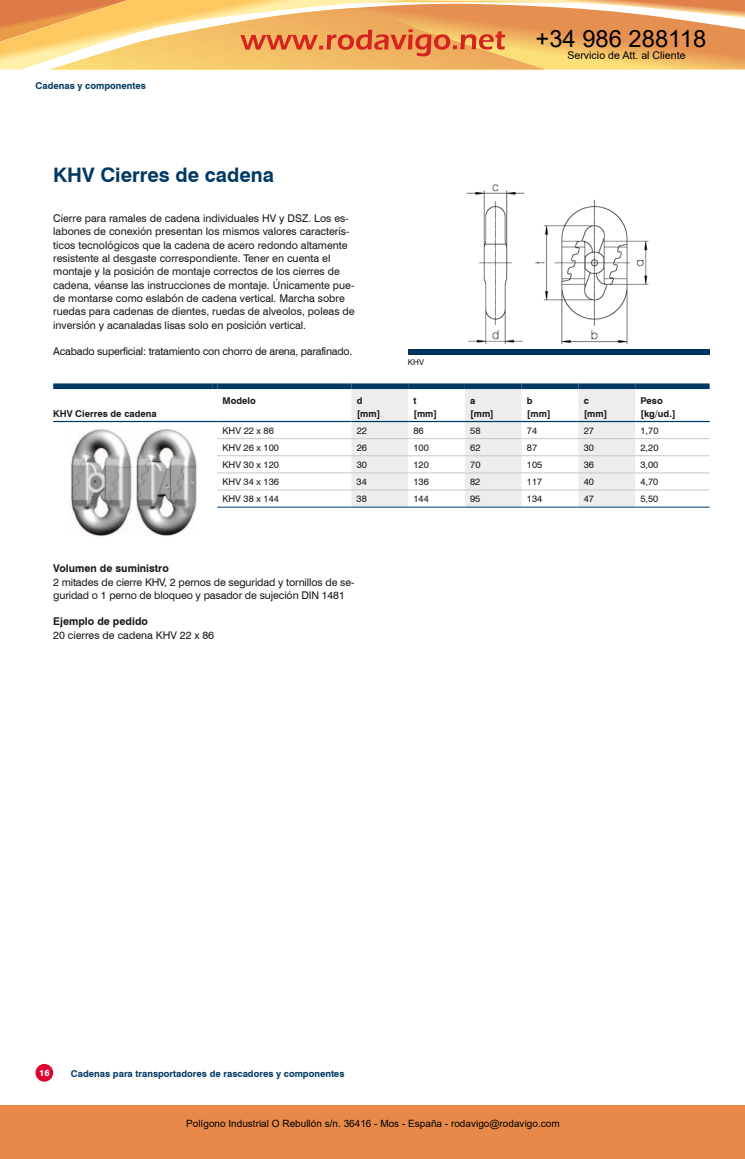
<style>
.page{position:relative;width:745px;height:1159px;background:#fff}
.page>*{position:absolute;margin:0;border:0;box-sizing:border-box;transform-origin:0 0}
.t1{font:23.75px "Arial";color:#000}
.t2{font:700 20px "Swiss 721 BT";color:#003964}
.t3{font:10.62px/13.2px "Swiss 721 BT";color:#1a171c}
.t4{font:10.62px "Swiss 721 BT";letter-spacing:-.02em;color:#1a171c}
.t5{font:700 10.62px "Swiss 721 BT";color:#1a171c}
.t6{font:10.62px "Arial";color:#000}
.t7{font:10px "Arial";color:#000}
.t8{font:9.38px "Swiss 721 BT";color:#1a171c}
.t9{font:700 9.38px "Swiss 721 BT";color:#003964}
.t10{font:700 9.38px/12.5px "Swiss 721 BT";color:#1a171c}
.t11{font:800 8.75px "Swiss 721 BT";color:#fff}
.t12{font:8.12px "Swiss 721 BT";color:#1a171c}
</style>
<div class="page">
<div style="left:35px;top:1064px;width:18px;height:17px;background:#e20030;border-radius:50%"></div>
<svg style="left:217px;top:389px;width:492px;height:118px"></svg>
<svg style="left:351px;top:389px;width:283px;height:118px"></svg>
<hr style="left:217px;top:507px;width:134px;height:1px;background:#003964">
<hr style="left:351px;top:507px;width:57px;height:1px;background:#003964">
<hr style="left:408px;top:507px;width:56px;height:1px;background:#003964">
<hr style="left:464px;top:507px;width:57px;height:1px;background:#003964">
<hr style="left:521px;top:507px;width:57px;height:1px;background:#003964">
<hr style="left:578px;top:507px;width:56px;height:1px;background:#003964">
<hr style="left:634px;top:507px;width:75px;height:1px;background:#003964">
<div style="left:53px;top:383px;width:160px;height:6px;background:#003964"></div>
<svg style="left:213px;top:383px;width:4px;height:6px"></svg>
<div style="left:217px;top:383px;width:134px;height:6px;background:#003964"></div>
<div style="left:351px;top:383px;width:57px;height:6px;background:#003964"></div>
<div style="left:408px;top:383px;width:56px;height:6px;background:#003964"></div>
<div style="left:464px;top:383px;width:57px;height:6px;background:#003964"></div>
<div style="left:521px;top:383px;width:57px;height:6px;background:#003964"></div>
<div style="left:578px;top:383px;width:56px;height:6px;background:#003964"></div>
<div style="left:634px;top:383px;width:75px;height:6px;background:#003964"></div>
<hr style="left:53px;top:421px;width:160px;height:1px;background:#003964">
<hr style="left:217px;top:421px;width:134px;height:1px;background:#003964">
<hr style="left:351px;top:421px;width:57px;height:1px;background:#003964">
<hr style="left:408px;top:421px;width:56px;height:1px;background:#003964">
<hr style="left:464px;top:421px;width:57px;height:1px;background:#003964">
<hr style="left:521px;top:421px;width:57px;height:1px;background:#003964">
<hr style="left:578px;top:421px;width:56px;height:1px;background:#003964">
<hr style="left:634px;top:421px;width:75px;height:1px;background:#003964">
<hr style="left:217px;top:438px;width:134px;height:1px;background:#c6c7c9">
<hr style="left:351px;top:438px;width:57px;height:1px;background:#c6c7c9">
<hr style="left:408px;top:438px;width:56px;height:1px;background:#c6c7c9">
<hr style="left:464px;top:438px;width:57px;height:1px;background:#c6c7c9">
<hr style="left:521px;top:438px;width:57px;height:1px;background:#c6c7c9">
<hr style="left:578px;top:438px;width:56px;height:1px;background:#c6c7c9">
<hr style="left:634px;top:438px;width:75px;height:1px;background:#c6c7c9">
<hr style="left:217px;top:455px;width:134px;height:1px;background:#c6c7c9">
<hr style="left:351px;top:455px;width:57px;height:1px;background:#c6c7c9">
<hr style="left:408px;top:455px;width:56px;height:1px;background:#c6c7c9">
<hr style="left:464px;top:455px;width:57px;height:1px;background:#c6c7c9">
<hr style="left:521px;top:455px;width:57px;height:1px;background:#c6c7c9">
<hr style="left:578px;top:455px;width:56px;height:1px;background:#c6c7c9">
<hr style="left:634px;top:455px;width:75px;height:1px;background:#c6c7c9">
<hr style="left:217px;top:473px;width:134px;height:1px;background:#c6c7c9">
<hr style="left:351px;top:473px;width:57px;height:1px;background:#c6c7c9">
<hr style="left:408px;top:473px;width:56px;height:1px;background:#c6c7c9">
<hr style="left:464px;top:473px;width:57px;height:1px;background:#c6c7c9">
<hr style="left:521px;top:473px;width:57px;height:1px;background:#c6c7c9">
<hr style="left:578px;top:473px;width:56px;height:1px;background:#c6c7c9">
<hr style="left:634px;top:473px;width:75px;height:1px;background:#c6c7c9">
<hr style="left:217px;top:490px;width:134px;height:1px;background:#c6c7c9">
<hr style="left:351px;top:490px;width:57px;height:1px;background:#c6c7c9">
<hr style="left:408px;top:490px;width:56px;height:1px;background:#c6c7c9">
<hr style="left:464px;top:490px;width:57px;height:1px;background:#c6c7c9">
<hr style="left:521px;top:490px;width:57px;height:1px;background:#c6c7c9">
<hr style="left:578px;top:490px;width:56px;height:1px;background:#c6c7c9">
<hr style="left:634px;top:490px;width:75px;height:1px;background:#c6c7c9">
<div style="left:407px;top:350px;width:302px;height:5px;background:#00325e"></div>
<img style="left:70px;top:429px;width:127px;height:108px">
<img style="left:466px;top:184px;width:183px;height:161px">
<div style="left:0;top:1105px;width:744px;height:54px;background:#e88949"></div>
<svg style="left:0;top:0;width:744px;height:70px;background:#f0b66e"></svg>
<h1 class="t1" style="left:535px;top:22px;width:172px">+34 986 288118</h1>
<p class="t9" style="left:35px;top:80px;width:112px">Cadenas y componentes</p>
<h2 class="t2" style="left:53px;top:163px;width:222px">KHV Cierres de cadena</h2>
<p class="t3" style="left:53px;top:212px;width:303px">Cierre para ramales de cadena individuales HV y DSZ. Los es&shy;labones de conexión presentan los mismos valores caracterís&shy;ticos tecnológicos que la cadena de acero redondo altamente resistente al desgaste correspondiente. Tener en cuenta el montaje y la posición de montaje correctos de los cierres de cadena, véanse las instrucciones de montaje. Únicamente pue&shy;de montarse como eslabón de cadena vertical. Marcha sobre ruedas para cadenas de dientes, ruedas de alveolos, poleas de inversión y acanaladas lisas solo en posición vertical.</p>
<p class="t4" style="left:53px;top:345px;width:300px">Acabado superficial: tratamiento con chorro de arena, parafinado.</p>
<p class="t12" style="left:407px;top:357px;width:18px">KHV</p>
<p class="t6" style="left:567px;top:48px;width:120px">Servicio de Att. al Cliente</p>
<p class="t10" style="left:53px;top:407px;width:105px">KHV Cierres de cadena</p>
<p class="t10" style="left:222px;top:394px;width:35px">Modelo</p>
<p class="t10" style="left:356px;top:394px;width:25px">d [mm]</p>
<p class="t10" style="left:413px;top:394px;width:25px">t [mm]</p>
<p class="t10" style="left:470px;top:394px;width:25px">a [mm]</p>
<p class="t10" style="left:526px;top:394px;width:25px">b [mm]</p>
<p class="t10" style="left:583px;top:394px;width:25px">c [mm]</p>
<p class="t10" style="left:640px;top:394px;width:37px">Peso [kg/ud.]</p>
<p class="t8" style="left:222px;top:424px;width:53px">KHV 22 x 86</p>
<p class="t8" style="left:356px;top:424px;width:12px">22</p>
<p class="t8" style="left:413px;top:424px;width:12px">86</p>
<p class="t8" style="left:470px;top:424px;width:12px">58</p>
<p class="t8" style="left:526px;top:424px;width:12px">74</p>
<p class="t8" style="left:583px;top:424px;width:12px">27</p>
<p class="t8" style="left:640px;top:424px;width:20px">1,70</p>
<p class="t8" style="left:222px;top:442px;width:58px">KHV 26 x 100</p>
<p class="t8" style="left:356px;top:442px;width:12px">26</p>
<p class="t8" style="left:413px;top:442px;width:17px">100</p>
<p class="t8" style="left:470px;top:442px;width:12px">62</p>
<p class="t8" style="left:526px;top:442px;width:12px">87</p>
<p class="t8" style="left:583px;top:442px;width:12px">30</p>
<p class="t8" style="left:640px;top:442px;width:20px">2,20</p>
<p class="t8" style="left:222px;top:459px;width:58px">KHV 30 x 120</p>
<p class="t8" style="left:356px;top:459px;width:12px">30</p>
<p class="t8" style="left:413px;top:459px;width:17px">120</p>
<p class="t8" style="left:470px;top:459px;width:12px">70</p>
<p class="t8" style="left:526px;top:459px;width:17px">105</p>
<p class="t8" style="left:583px;top:459px;width:12px">36</p>
<p class="t8" style="left:640px;top:459px;width:20px">3,00</p>
<p class="t8" style="left:222px;top:476px;width:58px">KHV 34 x 136</p>
<p class="t8" style="left:356px;top:476px;width:12px">34</p>
<p class="t8" style="left:413px;top:476px;width:17px">136</p>
<p class="t8" style="left:470px;top:476px;width:12px">82</p>
<p class="t8" style="left:526px;top:476px;width:17px">117</p>
<p class="t8" style="left:583px;top:476px;width:12px">40</p>
<p class="t8" style="left:640px;top:476px;width:20px">4,70</p>
<p class="t8" style="left:222px;top:493px;width:58px">KHV 38 x 144</p>
<p class="t8" style="left:356px;top:493px;width:12px">38</p>
<p class="t8" style="left:413px;top:493px;width:17px">144</p>
<p class="t8" style="left:470px;top:493px;width:12px">95</p>
<p class="t8" style="left:526px;top:493px;width:17px">134</p>
<p class="t8" style="left:583px;top:493px;width:12px">47</p>
<p class="t8" style="left:640px;top:493px;width:20px">5,50</p>
<p class="t5" style="left:53px;top:562px;width:117px">Volumen de suministro</p>
<p class="t3" style="left:53px;top:575px;width:302px">2 mitades de cierre KHV, 2 pernos de seguridad y tornillos de se&shy;guridad o 1 perno de bloqueo y pasador de sujeción DIN 1481</p>
<p class="t5" style="left:53px;top:615px;width:96px">Ejemplo de pedido</p>
<p class="t3" style="left:53px;top:628px;width:162px">20 cierres de cadena KHV 22 x 86</p>
<p class="t11" style="left:39px;top:1067px;width:12px">16</p>
<p class="t9" style="left:71px;top:1067px;width:275px">Cadenas para transportadores de rascadores y componentes</p>
<p class="t7" style="left:186px;top:1117px;width:375px">Polígono Industrial O Rebullón s/n. 36416 - Mos - España - rodavigo@rodavigo.com</p>
</div>
